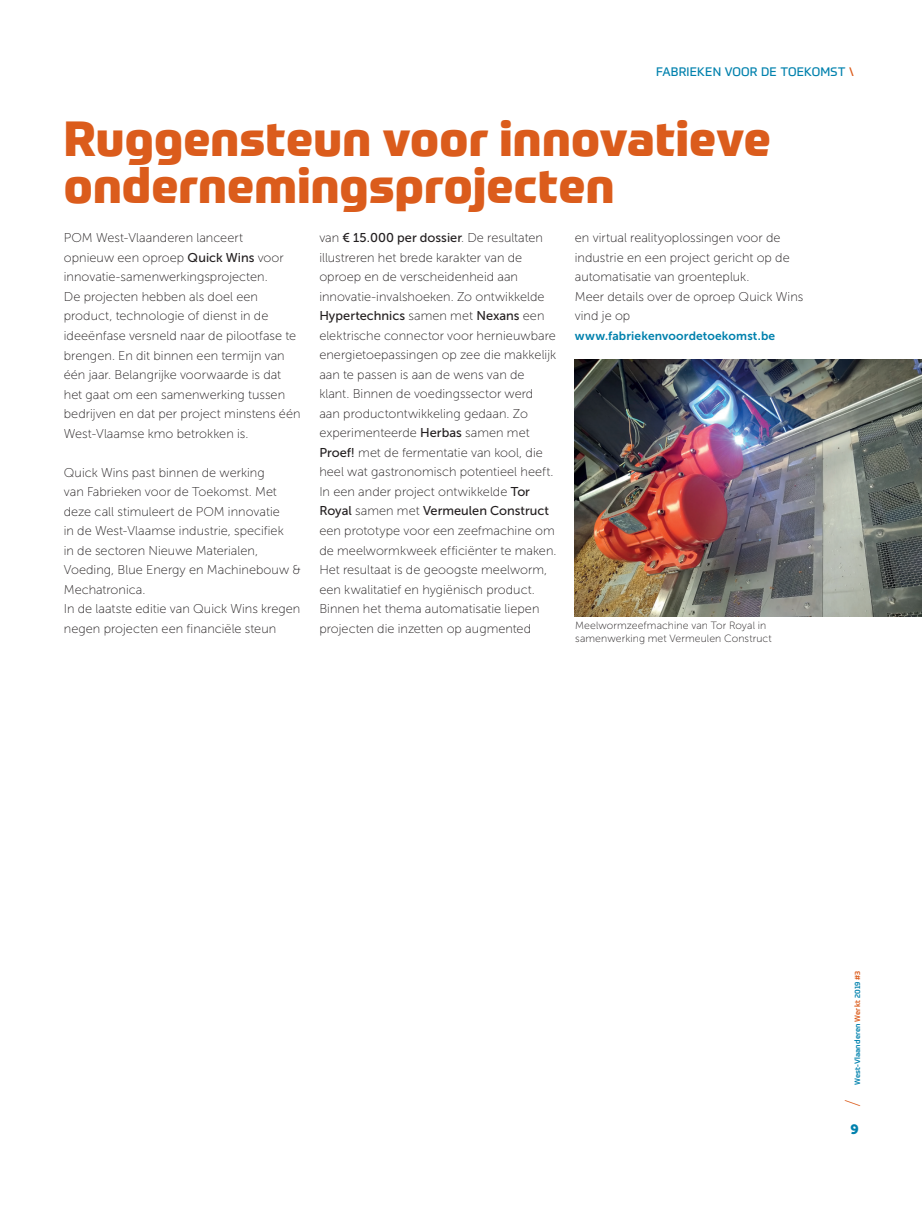
<style>
.page{position:relative;width:923px;height:1217px;background:#fff}
.page>*{position:absolute;margin:0;border:0;box-sizing:border-box;transform-origin:0 0}
.t1{font:800 48px/46.5px "Prometo";letter-spacing:.005em;color:#db5c1c}
.t2{font:100 21px "Prometo";color:#db5c1c}
.t3{font:13.5px "Museo Slab 900";color:#0081ad}
.t4{font:12.75px/19.5px "Museo Sans 100";color:#231f20}
.t5{font:12.75px "Museo Sans 500";color:#231f20}
.t6{font:12px "Museo Sans 700";letter-spacing:.015em;color:#0081ad}
.t7{font:12px "Prometo";letter-spacing:.02em;color:#0081ad}
.t8{font:10.5px/12.6px "Museo Sans 100";letter-spacing:.01em;color:#231f20}
.t9{font:500 7.5px "Prometo";letter-spacing:.02em;color:#0081ad}
.s1{color:#db5c1c}
.s2{font-family:"Museo Sans 500"}
.s3{font-family:"Museo Sans 100"}
</style>
<div class="page">
<img style="left:575px;top:359px;width:347px;height:257px">
<p class="t7" style="left:656px;top:64px;width:199px">FABRIEKEN VOOR DE TOEKOMST <span class="s1">\</span></p>
<h1 class="t1" style="left:64px;top:116px;width:708px">Ruggensteun voor innovatieve ondernemingsprojecten</h1>
<p class="t4" style="left:64px;top:228px;width:238px">POM West-Vlaanderen lanceert<br>opnieuw een oproep <span class="s2">Quick Wins</span> voor innovatie-samenwerkingsprojecten.<br>De projecten hebben als doel een product, technologie of dienst in de ideeënfase versneld naar de pilootfase te brengen. En dit binnen een termijn van één jaar. Belangrijke voorwaarde is dat het gaat om een samenwerking tussen bedrijven en dat per project minstens één West-Vlaamse kmo betrokken is.</p>
<p class="t4" style="left:64px;top:462px;width:239px">Quick Wins past binnen de werking<br>van Fabrieken voor de Toekomst. Met deze call stimuleert de POM innovatie<br>in de West-Vlaamse industrie, specifiek<br>in de sectoren Nieuwe Materialen, Voeding, Blue Energy en Machinebouw &amp; Mechatronica.<br>In de laatste editie van Quick Wins kregen negen projecten een financiële steun</p>
<p class="t5" style="left:319px;top:231px;width:225px"><span class="s3">van</span> € 15.000 per dossier<span class="s3">. De resultaten</span></p>
<p class="t4" style="left:319px;top:248px;width:227px">illustreren het brede karakter van de oproep en de verscheidenheid aan innovatie-invalshoeken. Zo ontwikkelde</p>
<p class="t5" style="left:319px;top:309px;width:227px">Hypertechnics <span class="s3">samen met</span> Nexans <span class="s3">een</span></p>
<p class="t4" style="left:319px;top:326px;width:238px">elektrische connector voor hernieuwbare energietoepassingen op zee die makkelijk aan te passen is aan de wens van de klant. Binnen de voedingssector werd aan productontwikkeling gedaan. Zo experimenteerde <span class="s2">Herbas</span> samen met <span class="s2">Proef!</span> met de fermentatie van kool, die heel wat gastronomisch potentieel heeft.<br>In een ander project ontwikkelde <span class="s2">Tor</span></p>
<p class="t5" style="left:319px;top:504px;width:231px">Royal <span class="s3">samen met</span> Vermeulen Construct</p>
<p class="t4" style="left:319px;top:521px;width:239px">een prototype voor een zeefmachine om de meelwormkweek efficiënter te maken.<br>Het resultaat is de geoogste meelworm, een kwalitatief en hygiënisch product.<br>Binnen het thema automatisatie liepen projecten die inzetten op augmented</p>
<p class="t4" style="left:575px;top:228px;width:230px">en virtual realityoplossingen voor de industrie en een project gericht op de automatisatie van groentepluk.<br>Meer details over de oproep Quick Wins vind je op</p>
<p class="t6" style="left:575px;top:329px;width:202px">www.fabriekenvoordetoekomst.be</p>
<p class="t8" style="left:575px;top:619px;width:198px">Meelwormzeefmachine van Tor Royal in samenwerking met Vermeulen Construct</p>
<p class="t9" style="left:853px;top:1084px;width:116px;rotate:-90deg">West-Vlaanderen <span class="s1">Werkt</span> 2019 <span class="s1">#3</span></p>
<h2 class="t2" style="left:840px;top:1106px;width:9px;rotate:-90deg">/</h2>
<p class="t3" style="left:850px;top:1121px;width:10px">9</p>
</div>
